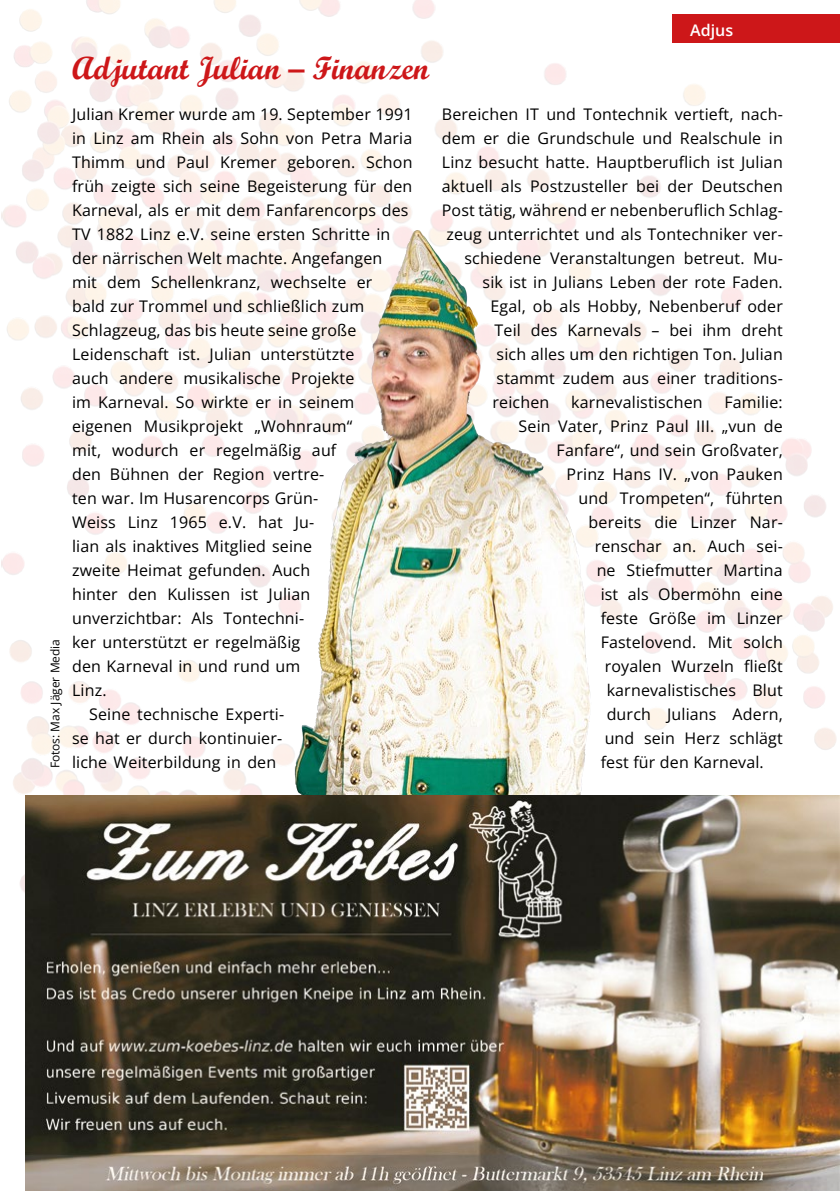
<style>
.page{position:relative;width:840px;height:1191px;background:#fff}
.page>*{position:absolute;margin:0;border:0;box-sizing:border-box;transform-origin:0 0}
.t1{font:32px "Script MT Bold";color:#cd1719}
.t2{font:16px/24px "Open Sans";letter-spacing:.01em;color:#000;text-align:right}
.t3{font:600 16px "Open Sans";color:#fff}
.t4{font:12px "Open Sans";color:#000}
</style>
<div class="page">
<img style="left:2px;top:0;width:837px;height:826px">
<img style="left:371px;top:232px;width:42px;height:139px">
<img style="left:26px;top:795px;width:813px;height:396px">
<div style="left:672px;top:15px;width:167px;height:28px;background:#cd1719"></div>
<p class="t4" style="left:47px;top:768px;width:131px;rotate:-90deg">Fotos: Max Jäger Media</p>
<h1 class="t1" style="left:72px;top:48px;width:358px">Adjutant Julian – Finanzen</h1>
<p class="t2" style="left:72px;top:102px;width:342px">Julian Kremer wurde am 19. September 1991</p>
<p class="t2" style="left:72px;top:126px;width:341px">in Linz am Rhein als Sohn von Petra Maria</p>
<p class="t2" style="left:72px;top:150px;width:342px">Thimm und Paul Kremer geboren. Schon</p>
<p class="t2" style="left:72px;top:174px;width:341px">früh zeigte sich seine Begeisterung für den</p>
<p class="t2" style="left:72px;top:198px;width:338px">Karneval, als er mit dem Fanfarencorps des</p>
<p class="t2" style="left:72px;top:222px;width:319px">TV 1882 Linz e.V. seine ersten Schritte in</p>
<p class="t2" style="left:72px;top:246px;width:312px">der närrischen Welt machte. Angefangen</p>
<p class="t2" style="left:72px;top:270px;width:301px">mit dem Schellenkranz, wechselte er</p>
<p class="t2" style="left:72px;top:294px;width:293px">bald zur Trommel und schließlich zum</p>
<p class="t2" style="left:72px;top:318px;width:286px">Schlagzeug, das bis heute seine große</p>
<p class="t2" style="left:72px;top:342px;width:283px">Leidenschaft ist. Julian unterstützte</p>
<p class="t2" style="left:72px;top:366px;width:283px">auch andere musikalische Projekte</p>
<p class="t2" style="left:72px;top:390px;width:283px">im Karneval. So wirkte er in seinem</p>
<p class="t2" style="left:72px;top:414px;width:281px">eigenen Musikprojekt „Wohnraum“</p>
<p class="t2" style="left:72px;top:438px;width:266px">mit, wodurch er regelmäßig auf</p>
<p class="t2" style="left:72px;top:462px;width:254px">den Bühnen der Region vertre-</p>
<p class="t2" style="left:72px;top:486px;width:248px">ten war. Im Husarencorps Grün-</p>
<p class="t2" style="left:72px;top:510px;width:244px">Weiss Linz 1965 e.V. hat Ju-</p>
<p class="t2" style="left:72px;top:534px;width:241px">lian als inaktives Mitglied seine</p>
<p class="t2" style="left:72px;top:558px;width:239px">zweite Heimat gefunden. Auch</p>
<p class="t2" style="left:72px;top:582px;width:239px">hinter den Kulissen ist Julian</p>
<p class="t2" style="left:72px;top:606px;width:233px">unverzichtbar: Als Tontechni-</p>
<p class="t2" style="left:72px;top:630px;width:230px">ker unterstützt er regelmäßig</p>
<p class="t2" style="left:72px;top:654px;width:230px">den Karneval in und rund um</p>
<p class="t2" style="left:72px;top:678px;width:36px">Linz.</p>
<p class="t2" style="left:89px;top:702px;width:196px">Seine technische Experti-</p>
<p class="t2" style="left:72px;top:726px;width:211px">se hat er durch kontinuier-</p>
<p class="t2" style="left:72px;top:750px;width:205px">liche Weiterbildung in den</p>
<p class="t3" style="left:690px;top:19px;width:44px">Adjus</p>
<p class="t2" style="left:441px;top:102px;width:342px">Bereichen IT und Tontechnik vertieft, nach-</p>
<p class="t2" style="left:441px;top:126px;width:342px">dem er die Grundschule und Realschule in</p>
<p class="t2" style="left:441px;top:150px;width:342px">Linz besucht hatte. Hauptberuflich ist Julian</p>
<p class="t2" style="left:441px;top:174px;width:342px">aktuell als Postzusteller bei der Deutschen</p>
<p class="t2" style="left:441px;top:198px;width:342px">Post tätig, während er nebenberuflich Schlag-</p>
<p class="t2" style="left:446px;top:222px;width:337px">zeug unterrichtet und als Tontechniker ver-</p>
<p class="t2" style="left:464px;top:246px;width:319px">schiedene Veranstaltungen betreut. Mu-</p>
<p class="t2" style="left:482px;top:270px;width:301px">sik ist in Julians Leben der rote Faden.</p>
<p class="t2" style="left:490px;top:294px;width:294px">Egal, ob als Hobby, Nebenberuf oder</p>
<p class="t2" style="left:494px;top:318px;width:290px">Teil des Karnevals – bei ihm dreht</p>
<p class="t2" style="left:496px;top:342px;width:287px">sich alles um den richtigen Ton. Julian</p>
<p class="t2" style="left:496px;top:366px;width:288px">stammt zudem aus einer traditions-</p>
<p class="t2" style="left:492px;top:390px;width:58px">reichen</p>
<p class="t2" style="left:570px;top:390px;width:133px">karnevalistischen</p>
<p class="t2" style="left:518px;top:390px;width:266px">Familie:<br>Sein Vater, Prinz Paul III. „vun de<br>Fanfare“, und sein Großvater,<br>Prinz Hans IV. „von Pauken<br>und Trompeten“, führten<br>bereits die Linzer Nar&shy;renschar an. Auch sei-<br>ne Stiefmutter Martina<br>ist als Obermöhn eine<br>feste Größe im Linzer<br>Fastelovend. Mit solch<br>royalen Wurzeln fließt karnevalistisches Blut<br>durch Julians Adern,<br>und sein Herz schlägt</p>
<p class="t2" style="left:600px;top:750px;width:164px">fest für den Karneval.</p>
</div>
